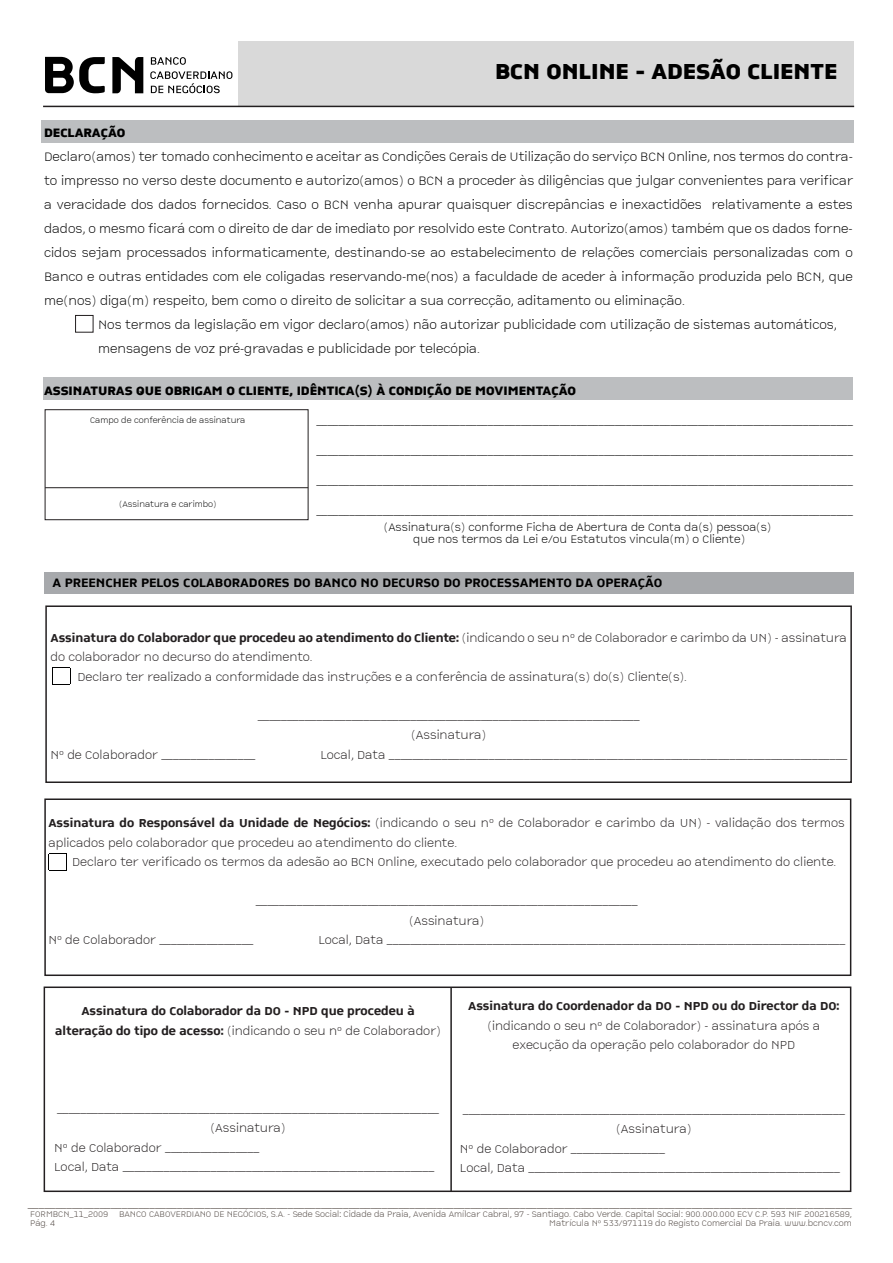
<style>
.page{position:relative;width:893px;height:1263px;background:#fff}
.page>*{position:absolute;margin:0;border:0;box-sizing:border-box;transform-origin:0 0}
.t1{font:24px "CP Company TT Black";color:#000}
.t2{font:13.5px/24px "CP Company TT Light";color:#000;text-align:justify}
.t3{font:13.5px "CP Company TT Black";color:#000}
.t4{font:13.5px "CP Company TT Bold";color:#000}
.t5{font:12.75px/19.5px "CP Company TT Light";color:#231f20;text-align:center}
.t6{font:12.75px "CP Company TT Bold";color:#231f20}
.t7{font:12px/12px "CP Company TT Light";color:#000;text-align:center}
.t8{font:12px "CP Company TT Light";color:#4b423d}
.t9{font:9px/9px "CP Company TT Light";color:#4b423d;text-align:right}
.t10{font:9px "CP Company TT Light";color:#000}
.s1{font-family:"CP Company TT Light"}
.s2{font-family:"CP Company TT Bold"}
</style>
<div class="page">
<div style="left:41px;top:121px;width:813px;height:22px;background:#bcbec0"></div>
<div style="left:43px;top:378px;width:810px;height:22px;background:#bcbec0"></div>
<div style="left:75px;top:315px;width:18px;height:18px;border:1px solid #231f20"></div>
<div style="left:45px;top:409px;width:263px;height:111px;border:1px solid #231f20"></div>
<hr style="left:45px;top:487px;width:263px;height:1px;background:#231f20">
<div style="left:44px;top:572px;width:809px;height:21px;background:#a7a9ac"></div>
<svg style="left:52px;top:668px;width:19px;height:17px"></svg>
<svg style="left:48px;top:853px;width:19px;height:18px"></svg>
<div style="left:45px;top:605px;width:807px;height:178px;border:2px solid #231f20"></div>
<div style="left:44px;top:798px;width:807px;height:178px;border:2px solid #231f20"></div>
<div style="left:44px;top:986px;width:807px;height:206px;border:2px solid #231f20"></div>
<hr style="left:450px;top:988px;width:2px;height:204px;background:#231f20">
<div style="left:238px;top:41px;width:615px;height:64px;background:#d9d9d9"></div>
<hr style="left:43px;top:106px;width:811px;height:1px;background:#231f20">
<svg style="left:45px;top:57px;width:98px;height:36px"></svg>
<svg style="left:151px;top:57px;width:35px;height:8px"></svg>
<svg style="left:150px;top:71px;width:82px;height:22px"></svg>
<h1 class="t1" style="left:495px;top:57px;width:344px">BCN ONLINE - ADESÃO CLIENTE</h1>
<p class="t3" style="left:44px;top:124px;width:83px">DECLARAÇÃO</p>
<p class="t2" style="left:44px;top:145px;width:810px">Declaro(amos) ter tomado conhecimento e aceitar as Condições Gerais de Utilização do serviço BCN Online, nos termos do contra&shy;to impresso no verso deste documento e autorizo(amos) o BCN a proceder às diligências que julgar convenientes para verificar a veracidade dos dados fornecidos. Caso o BCN venha apurar quaisquer discrepâncias e inexactidões relativamente a estes dados, o mesmo ficará com o direito de dar de imediato por resolvido este Contrato. Autorizo(amos) também que os dados forne&shy;cidos sejam processados informaticamente, destinando-se ao estabelecimento de relações comerciais personalizadas com o Banco e outras entidades com ele coligadas reservando-me(nos) a faculdade de aceder à informação produzida pelo BCN, que me(nos) diga(m) respeito, bem como o direito de solicitar a sua correcção, aditamento ou eliminação.</p>
<p class="t2" style="left:98px;top:313px;width:740px">Nos termos da legislação em vigor declaro(amos) não autorizar publicidade com utilização de sistemas automáticos, mensagens de voz pré-gravadas e publicidade por telecópia.</p>
<p class="t3" style="left:44px;top:382px;width:533px">ASSINATURAS QUE OBRIGAM O CLIENTE, IDÊNTICA(S) À CONDIÇÃO DE MOVIMENTAÇÃO</p>
<p class="t7" style="left:316px;top:415px;width:538px">_________________________________________________________________________________________________</p>
<p class="t7" style="left:316px;top:445px;width:538px">_________________________________________________________________________________________________</p>
<p class="t7" style="left:316px;top:475px;width:538px">_________________________________________________________________________________________________</p>
<p class="t7" style="left:316px;top:505px;width:538px">_________________________________________________________________________________________________</p>
<p class="t10" style="left:90px;top:415px;width:157px">Campo de conferência de assinatura</p>
<p class="t10" style="left:119px;top:499px;width:99px">(Assinatura e carimbo)</p>
<p class="t7" style="left:384px;top:522px;width:389px">(Assinatura(s) conforme Ficha de Abertura de Conta da(s) pessoa(s) que nos termos da Lei e/ou Estatutos vincula(m) o Cliente)</p>
<p class="t4" style="left:52px;top:575px;width:612px">A PREENCHER PELOS COLABORADORES DO BANCO NO DECURSO DO PROCESSAMENTO DA OPERAÇÃO</p>
<p class="t6" style="left:50px;top:630px;width:798px">Assinatura do Colaborador que procedeu ao atendimento do Cliente: <span class="s1">(indicando o seu nº de Colaborador e carimbo da UN) - assinatura</span></p>
<p class="t5" style="left:78px;top:648px;width:611px;text-align:left;text-indent:-27px">do colaborador no decurso do atendimento.<br>Declaro ter realizado a conformidade das instruções e a conferência de assinatura(s) do(s) Cliente(s).</p>
<p class="t5" style="left:258px;top:707px;width:384px">_________________________________________________________________ (Assinatura)</p>
<p class="t5" style="left:50px;top:746px;width:207px">Nº de Colaborador ________________</p>
<p class="t5" style="left:320px;top:746px;width:528px">Local, Data ______________________________________________________________________________</p>
<p class="t5" style="left:48px;top:814px;width:798px;text-align:left"><span class="s2">Assinatura do Responsável da Unidade de Negócios:</span> (indicando o seu nº de Colaborador e carimbo da UN) - validação dos termos aplicados pelo colaborador que procedeu ao atendimento do cliente.</p>
<p class="t5" style="left:72px;top:853px;width:766px">Declaro ter verificado os termos da adesão ao BCN Online, executado pelo colaborador que procedeu ao atendimento do cliente.</p>
<p class="t5" style="left:256px;top:892px;width:384px">_________________________________________________________________ (Assinatura)</p>
<p class="t5" style="left:48px;top:931px;width:207px">Nº de Colaborador ________________</p>
<p class="t5" style="left:318px;top:931px;width:528px">Local, Data ______________________________________________________________________________</p>
<p class="t6" style="left:81px;top:1003px;width:335px">Assinatura do Colaborador da DO - NPD que procedeu à</p>
<p class="t5" style="left:55px;top:1022px;width:387px"><span class="s2">alteração do tipo de acesso:</span> (indicando o seu nº de Colaborador)</p>
<p class="t6" style="left:468px;top:998px;width:373px">Assinatura do Coordenador da DO - NPD ou do Director da DO:</p>
<p class="t5" style="left:487px;top:1016px;width:334px">(indicando o seu nº de Colaborador) - assinatura após a execução da operação pelo colaborador do NPD</p>
<p class="t5" style="left:57px;top:1100px;width:384px">_________________________________________________________________</p>
<p class="t5" style="left:210px;top:1119px;width:77px">(Assinatura)</p>
<p class="t5" style="left:54px;top:1139px;width:207px">Nº de Colaborador ________________</p>
<p class="t5" style="left:54px;top:1158px;width:382px">Local, Data _____________________________________________________</p>
<p class="t5" style="left:463px;top:1100px;width:384px">_________________________________________________________________</p>
<p class="t5" style="left:616px;top:1120px;width:77px">(Assinatura)</p>
<p class="t5" style="left:460px;top:1139px;width:207px">Nº de Colaborador ________________</p>
<p class="t5" style="left:460px;top:1159px;width:382px">Local, Data _____________________________________________________</p>
<p class="t8" style="left:28px;top:1197px;width:826px">_____________________________________________________________________________________________________________________________________________________</p>
<p class="t9" style="left:119px;top:1210px;width:734px">BANCO CABOVERDIANO DE NEGÓCIOS, S.A. - Sede Social: Cidade da Praia, Avenida Amílcar Cabral, 97 - Santiago. Cabo Verde. Capital Social: 900.000.000 ECV C.P. 593 NIF 200216589,<br>Matrícula Nº 533/971119 do Registo Comercial Da Praia. www.bcncv.com</p>
<p class="t9" style="left:30px;top:1210px;width:80px;text-align:left">FORMBCN_11_2009<br>Pág. 4</p>
</div>
